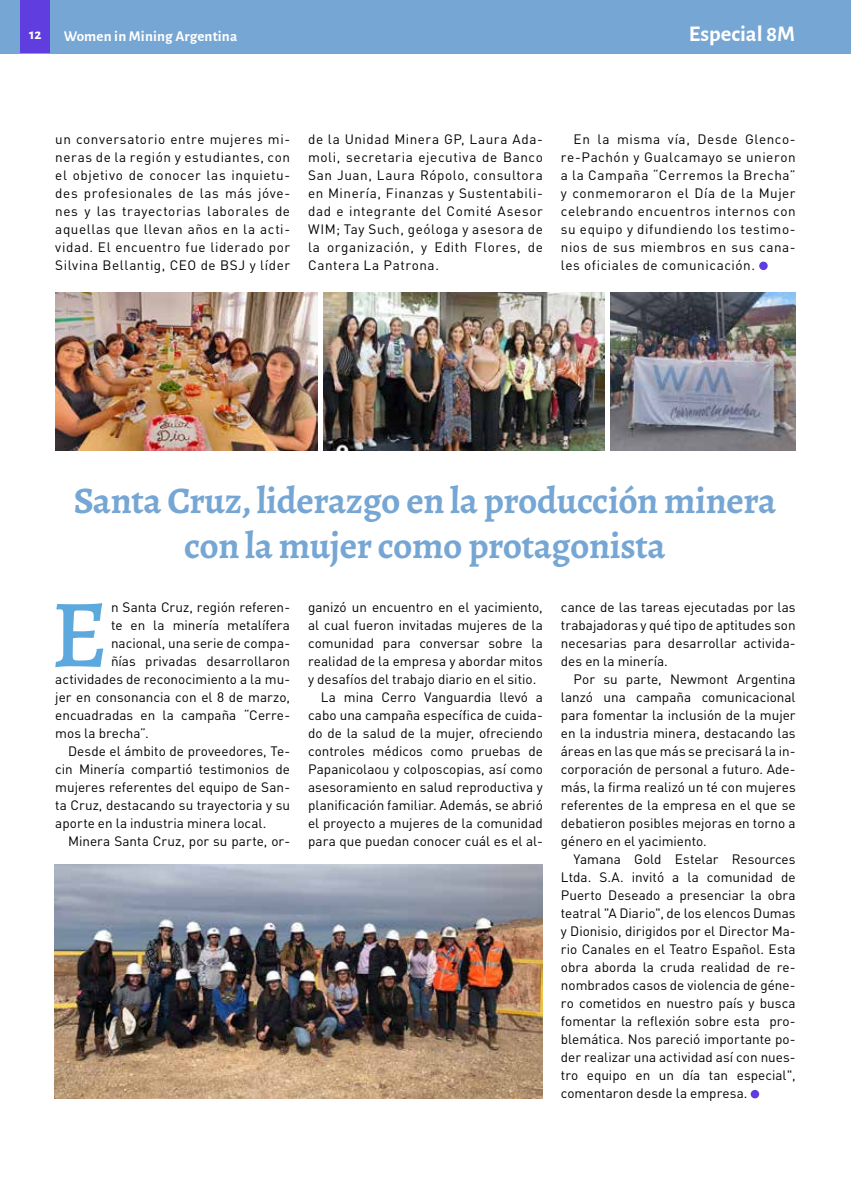
<style>
.page{position:relative;width:851px;height:1191px;background:#fff}
.page>*{position:absolute;margin:0;border:0;box-sizing:border-box;transform-origin:0 0}
.t1{font:500 96.9px "Alegreya";color:#5da9dd}
.t2{font:700 37.5px/45px "Alegreya";letter-spacing:-.01em;color:#76a6d4;text-align:center}
.t3{font:700 22.5px "Alegreya Sans";color:#fff}
.t4{font:700 15px "Alegreya Sans";letter-spacing:.01em;color:#fff}
.t5{font:13.5px/18px "DIN Pro";color:#000;text-align:justify}
</style>
<div class="page">
<div style="left:0;top:0;width:850px;height:53px;background:#76a6d4"></div>
<hr style="left:850px;top:0;width:1px;height:53px;background:#76a6d4">
<div style="left:21px;top:0;width:29px;height:53px;background:#5f3ddf"></div>
<div style="left:759px;top:261px;width:8px;height:9px;background:#5f3ddf;border-radius:50%"></div>
<img style="left:55px;top:292px;width:262px;height:158px">
<img style="left:323px;top:292px;width:281px;height:158px">
<img style="left:610px;top:292px;width:185px;height:158px">
<svg style="left:750px;top:1089px;width:9px;height:9px"></svg>
<img style="left:54px;top:864px;width:489px;height:234px">
<p class="t4" style="left:29px;top:23px;width:14px">12</p>
<p class="t4" style="left:64px;top:25px;width:175px">Women in Mining Argentina</p>
<h3 class="t3" style="left:688px;top:17px;width:108px">Especial 8M</h3>
<p class="t5" style="left:55px;top:130px;width:236px">un conversatorio entre mujeres mi&shy;neras de la región y estudiantes, con el objetivo de conocer las inquietu&shy;des profesionales de las más jóve&shy;nes y las trayectorias laborales de aquellas que llevan años en la acti&shy;vidad. El encuentro fue liderado por Silvina Bellantig, CEO de BSJ y líder</p>
<p class="t5" style="left:308px;top:130px;width:236px">de la Unidad Minera GP, Laura Ada&shy;moli, secretaria ejecutiva de Banco San Juan, Laura Rópolo, consultora en Minería, Finanzas y Sustentabili&shy;dad e integrante del Comité Asesor WIM; Tay Such, geóloga y asesora de la organización, y Edith Flores, de Cantera La Patrona.</p>
<p class="t5" style="left:560px;top:130px;width:236px;text-indent:13px">En la misma vía, Desde Glenco&shy;re-Pachón y Gualcamayo se unieron a la Campaña “Cerremos la Brecha” y conmemoraron el Día de la Mujer celebrando encuentros internos con su equipo y difundiendo los testimo&shy;nios de sus miembros en sus cana&shy;les oficiales de comunicación.</p>
<h2 class="t2" style="left:74px;top:477px;width:703px">Santa Cruz, liderazgo en la producción minera con la mujer como protagonista</h2>
<h1 class="t1" style="left:51px;top:571px;width:59px">E</h1>
<p class="t5" style="left:111px;top:598px;width:180px">n Santa Cruz, región referen-</p>
<p class="t5" style="left:308px;top:598px;width:236px">ganizó un encuentro en el yacimiento,</p>
<p class="t5" style="left:308px;top:616px;width:236px">al cual fueron invitadas mujeres de la</p>
<p class="t5" style="left:308px;top:634px;width:236px">comunidad para conversar sobre la</p>
<p class="t5" style="left:308px;top:652px;width:236px">realidad de la empresa y abordar mitos</p>
<p class="t5" style="left:308px;top:670px;width:230px">y desafíos del trabajo diario en el sitio.</p>
<p class="t5" style="left:321px;top:687px;width:223px">La mina Cerro Vanguardia llevó a</p>
<p class="t5" style="left:308px;top:705px;width:236px">cabo una campaña específica de cuida-</p>
<p class="t5" style="left:308px;top:723px;width:236px">do de la salud de la mujer, ofreciendo</p>
<p class="t5" style="left:308px;top:741px;width:236px">controles médicos como pruebas de</p>
<p class="t5" style="left:308px;top:759px;width:236px">Papanicolaou y colposcopias, así como</p>
<p class="t5" style="left:308px;top:777px;width:236px">asesoramiento en salud reproductiva y</p>
<p class="t5" style="left:308px;top:795px;width:236px">planificación familiar. Además, se abrió</p>
<p class="t5" style="left:308px;top:813px;width:236px">el proyecto a mujeres de la comunidad</p>
<p class="t5" style="left:308px;top:831px;width:236px">para que puedan conocer cuál es el al-</p>
<p class="t5" style="left:560px;top:597px;width:236px">cance de las tareas ejecutadas por las trabajadoras y qué tipo de aptitudes son necesarias para desarrollar activida&shy;des en la minería.</p>
<p class="t5" style="left:560px;top:669px;width:236px;text-indent:13px">Por su parte, Newmont Argentina lanzó una campaña comunicacional para fomentar la inclusión de la mujer en la industria minera, destacando las áreas en las que más se precisará la in&shy;corporación de personal a futuro. Ade&shy;más, la firma realizó un té con mujeres referentes de la empresa en el que se debatieron posibles mejoras en torno a género en el yacimiento.</p>
<p class="t5" style="left:560px;top:849px;width:236px;text-indent:13px">Yamana Gold Estelar Resources Ltda. S.A. invitó a la comunidad de Puerto Deseado a presenciar la obra teatral "A Diario", de los elencos Dumas y Dionisio, dirigidos por el Director Ma&shy;rio Canales en el Teatro Español. Esta obra aborda la cruda realidad de re&shy;nombrados casos de violencia de géne&shy;ro cometidos en nuestro país y busca fomentar la reflexión sobre esta pro&shy;blemática. Nos pareció importante po&shy;der realizar una actividad así con nues&shy;tro equipo en un día tan especial", comentaron desde la empresa.</p>
<p class="t5" style="left:111px;top:616px;width:180px">te en la minería metalífera</p>
<p class="t5" style="left:111px;top:634px;width:180px">nacional, una serie de compa-</p>
<p class="t5" style="left:111px;top:652px;width:180px">ñías privadas desarrollaron</p>
<p class="t5" style="left:55px;top:670px;width:236px">actividades de reconocimiento a la mu-</p>
<p class="t5" style="left:55px;top:688px;width:236px">jer en consonancia con el 8 de marzo,</p>
<p class="t5" style="left:55px;top:706px;width:236px">encuadradas en la campaña “Cerre-</p>
<p class="t5" style="left:55px;top:724px;width:95px">mos la brecha”.</p>
<p class="t5" style="left:68px;top:742px;width:223px">Desde el ámbito de proveedores, Te-</p>
<p class="t5" style="left:55px;top:760px;width:236px">cin Minería compartió testimonios de</p>
<p class="t5" style="left:55px;top:778px;width:236px">mujeres referentes del equipo de San-</p>
<p class="t5" style="left:55px;top:796px;width:236px">ta Cruz, destacando su trayectoria y su</p>
<p class="t5" style="left:55px;top:814px;width:212px">aporte en la industria minera local.</p>
<p class="t5" style="left:68px;top:832px;width:223px">Minera Santa Cruz, por su parte, or-</p>
</div>
